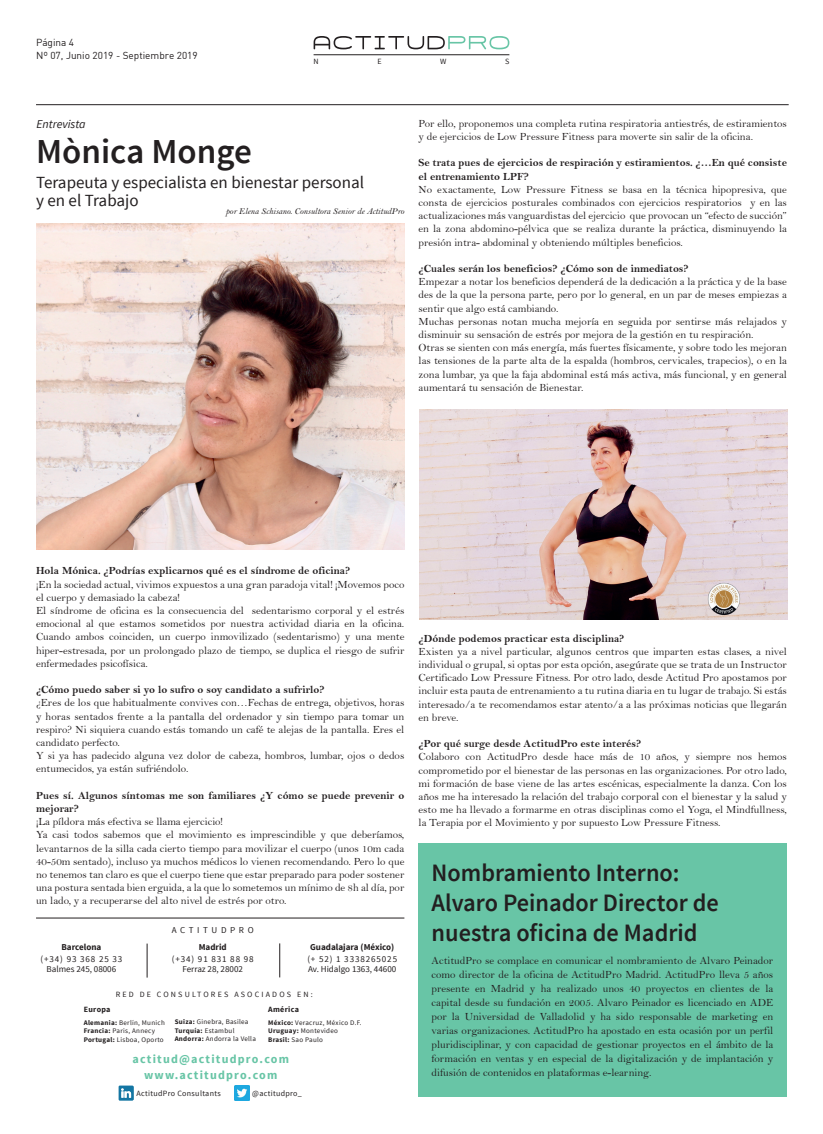
<style>
.page{position:relative;width:823px;height:1134px;background:#fff}
.page>*{position:absolute;margin:0;border:0;box-sizing:border-box;transform-origin:0 0}
.t1{font:600 35px "Source Sans Pro";color:#231f20}
.t2{font:600 25px/30px "Source Sans Pro";color:#231f20}
.t3{font:17px/18px "Source Sans Pro";color:#231f20}
.t4{font:700 12px/16px "Source Sans Pro";letter-spacing:.1em;color:#68c5a6;text-align:center}
.t5{font:italic 12px "Source Sans Pro";color:#231f20}
.t6{font:11px/13.2px "Bell";color:#231f20}
.t7{font:11px/13.2px "Bell MT Bold";color:#231f20}
.t8{font:10px/13px "DIN";color:#231f20}
.t9{font:9px/10px "Source Sans Pro";color:#231f20;text-align:center}
.t10{font:9px "Bell MT Italic";color:#231f20}
.t11{font:700 9px "Source Sans Pro";color:#231f20}
.t12{font:9px "Source Sans Pro";letter-spacing:.4em;color:#231f20}
.t13{font:8px "Source Sans Pro";letter-spacing:.04em;color:#231f20}
.t14{font:8px "Source Sans Pro";letter-spacing:.27em;color:#231f20}
.t15{font:700 8px "Source Sans Pro";letter-spacing:.04em;color:#231f20}
.t16{font:7px/8.4px "Source Sans Pro";letter-spacing:.04em;color:#231f20}
.s1{font-weight:700}
</style>
<div class="page">
<svg style="left:313px;top:36px;width:196px;height:13px"></svg>
<hr style="left:313px;top:55px;width:196px;height:1px;background:#231f20">
<div style="left:418px;top:843px;width:368px;height:254px;background:#68c5a6"></div>
<hr style="left:36px;top:104px;width:752px;height:1px;background:#231f20">
<hr style="left:36px;top:917px;width:368px;height:1px;background:#231f20">
<hr style="left:146px;top:943px;width:1px;height:34px;background:#231f20">
<hr style="left:279px;top:943px;width:1px;height:34px;background:#231f20">
<img style="left:234px;top:1085px;width:15px;height:15px">
<img style="left:118px;top:1085px;width:15px;height:15px">
<img style="left:36px;top:223px;width:368px;height:327px">
<img style="left:419px;top:409px;width:368px;height:210px">
<p class="t8" style="left:36px;top:36px;width:163px">Página 4<br>Nº 07, Junio 2019 - Septiembre 2019</p>
<p class="t13" style="left:313px;top:57px;width:7px">N</p>
<p class="t13" style="left:377px;top:57px;width:6px">E</p>
<p class="t13" style="left:440px;top:57px;width:8px">W</p>
<p class="t13" style="left:505px;top:57px;width:6px">S</p>
<p class="t5" style="left:36px;top:116px;width:51px">Entrevista</p>
<h1 class="t1" style="left:36px;top:130px;width:217px">Mònica Monge</h1>
<h3 class="t3" style="left:36px;top:173px;width:329px">Terapeuta y especialista en bienestar personal y en el Trabajo</h3>
<p class="t10" style="left:225px;top:206px;width:180px">por Elena Schisano. Consultora Senior de ActitudPro</p>
<p class="t6" style="left:418px;top:117px;width:369px">Por ello, proponemos una completa rutina respiratoria antiestrés, de estiramientos y de ejercicios de Low Pressure Fitness para moverte sin salir de la oficina.</p>
<p class="t7" style="left:418px;top:156px;width:369px">Se trata pues de ejercicios de respiración y estiramientos. ¿…En qué consiste el entrenamiento LPF?</p>
<p class="t6" style="left:418px;top:183px;width:369px;text-align:justify">No exactamente, Low Pressure Fitness se basa en la técnica hipopresiva, que consta de ejercicios posturales combinados con ejercicios respiratorios y en las actualizaciones más vanguardistas del ejercicio que provocan un “efecto de succión” en la zona abdomino-pélvica que se realiza durante la práctica, disminuyendo la presión intra- abdominal y obteniendo múltiples beneficios.</p>
<p class="t7" style="left:418px;top:262px;width:271px">¿Cuales serán los beneficios? ¿Cómo son de inmediatos?</p>
<p class="t6" style="left:418px;top:275px;width:369px">Empezar a notar los beneficios dependerá de la dedicación a la práctica y de la base des de la que la persona parte, pero por lo general, en un par de meses empiezas a sentir que algo está cambiando.<br>Muchas personas notan mucha mejoría en seguida por sentirse más relajados y disminuir su sensación de estrés por mejora de la gestión en tu respiración.<br>Otras se sienten con más energía, más fuertes físicamente, y sobre todo les mejoran las tensiones de la parte alta de la espalda (hombros, cervicales, trapecios), o en la zona lumbar, ya que la faja abdominal está más activa, más funcional, y en general aumentará tu sensación de Bienestar.</p>
<p class="t7" style="left:36px;top:564px;width:315px">Hola Mónica. ¿Podrías explicarnos qué es el síndrome de oficina?</p>
<p class="t6" style="left:36px;top:577px;width:369px">¡En la sociedad actual, vivimos expuestos a una gran paradoja vital! ¡Movemos poco el cuerpo y demasiado la cabeza!<br>El síndrome de oficina es la consecuencia del sedentarismo corporal y el estrés emocional al que estamos sometidos por nuestra actividad diaria en la oficina.<br>Cuando ambos coinciden, un cuerpo inmovilizado (sedentarismo) y una mente hiper-estresada, por un prolongado plazo de tiempo, se duplica el riesgo de sufrir enfermedades psicofísica.</p>
<p class="t7" style="left:36px;top:683px;width:290px">¿Cómo puedo saber si yo lo sufro o soy candidato a sufrirlo?</p>
<p class="t6" style="left:36px;top:696px;width:369px">¿Eres de los que habitualmente convives con…Fechas de entrega, objetivos, horas y horas sentados frente a la pantalla del ordenador y sin tiempo para tomar un respiro? Ni siquiera cuando estás tomando un café te alejas de la pantalla. Eres el candidato perfecto.<br>Y si ya has padecido alguna vez dolor de cabeza, hombros, lumbar, ojos o dedos entumecidos, ya están sufriéndolo.</p>
<p class="t7" style="left:36px;top:789px;width:369px">Pues sí. Algunos síntomas me son familiares ¿Y cómo se puede prevenir o mejorar?</p>
<p class="t6" style="left:36px;top:815px;width:369px">¡La píldora más efectiva se llama ejercicio!<br>Ya casi todos sabemos que el movimiento es imprescindible y que deberíamos, levantarnos de la silla cada cierto tiempo para movilizar el cuerpo (unos 10m cada 40-50m sentado), incluso ya muchos médicos lo vienen recomendando. Pero lo que no tenemos tan claro es que el cuerpo tiene que estar preparado para poder sostener una postura sentada bien erguida, a la que lo sometemos un mínimo de 8h al día, por un lado, y a recuperarse del alto nivel de estrés por otro.</p>
<p class="t12" style="left:172px;top:924px;width:83px">ACTITUDPRO</p>
<p class="t11" style="left:310px;top:941px;width:85px">Guadalajara (México)</p>
<p class="t9" style="left:307px;top:954px;width:91px;text-align:left">(+ 52) 1 3338265025<br>Av. Hidalgo 1363, 44600</p>
<p class="t11" style="left:198px;top:942px;width:30px">Madrid</p>
<p class="t9" style="left:172px;top:954px;width:83px">(+34) 91 831 88 98<br>Ferraz 28, 28002</p>
<p class="t11" style="left:61px;top:942px;width:41px">Barcelona</p>
<p class="t9" style="left:41px;top:954px;width:83px">(+34) 93 368 25 33<br>Balmes 245, 08006</p>
<p class="t15" style="left:84px;top:1004px;width:28px">Europa</p>
<p class="t16" style="left:84px;top:1018px;width:83px"><span class="s1">Alemania:</span> Berlín, Munich<br><span class="s1">Francia:</span> Paris, Annecy<br><span class="s1">Portugal:</span> Lisboa, Oporto</p>
<p class="t16" style="left:174px;top:1018px;width:83px"><span class="s1">Suiza:</span> Ginebra, Basilea<br><span class="s1">Turquía:</span> Estambul<br><span class="s1">Andorra:</span> Andorra la Vella</p>
<p class="t14" style="left:116px;top:989px;width:198px">RED DE CONSULTORES ASOCIADOS EN:</p>
<p class="t15" style="left:268px;top:1004px;width:32px">América</p>
<p class="t16" style="left:268px;top:1018px;width:95px"><span class="s1">México:</span> Veracruz, México D.F.<br><span class="s1">Uruguay:</span> Montevideo<br><span class="s1">Brasil:</span> Sao Paulo</p>
<p class="t4" style="left:132px;top:1051px;width:158px">actitud@actitudpro.com www.actitudpro.com</p>
<p class="t13" style="left:136px;top:1088px;width:86px">ActitudPro Consultants</p>
<p class="t13" style="left:252px;top:1088px;width:51px">@actitudpro_</p>
<p class="t7" style="left:418px;top:631px;width:207px">¿Dónde podemos practicar esta disciplina?</p>
<p class="t6" style="left:418px;top:645px;width:369px;text-align:justify">Existen ya a nivel particular, algunos centros que imparten estas clases, a nivel individual o grupal, si optas por esta opción, asegúrate que se trata de un Instructor Certificado Low Pressure Fitness. Por otro lado, desde Actitud Pro apostamos por incluir esta pauta de entrenamiento a tu rutina diaria en tu lugar de trabajo. Si estás interesado/a te recomendamos estar atento/a a las próximas noticias que llegarán en breve.</p>
<p class="t7" style="left:418px;top:737px;width:224px">¿Por qué surge desde ActitudPro este interés?</p>
<p class="t6" style="left:418px;top:750px;width:369px;text-align:justify">Colaboro con ActitudPro desde hace más de 10 años, y siempre nos hemos comprometido por el bienestar de las personas en las organizaciones. Por otro lado, mi formación de base viene de las artes escénicas, especialmente la danza. Con los años me ha interesado la relación del trabajo corporal con el bienestar y la salud y esto me ha llevado a formarme en otras disciplinas como el Yoga, el Mindfullness, la Terapia por el Movimiento y por supuesto Low Pressure Fitness.</p>
<h2 class="t2" style="left:431px;top:858px;width:288px">Nombramiento Interno:<br>Alvaro Peinador Director de nuestra oficina de Madrid</h2>
<p class="t6" style="left:431px;top:953px;width:343px;line-height:14px;text-align:justify">ActitudPro se complace en comunicar el nombramiento de Alvaro Peinador como director de la oficina de ActitudPro Madrid. ActitudPro lleva 5 años presente en Madrid y ha realizado unos 40 proyectos en clientes de la capital desde su fundación en 2005. Alvaro Peinador es licenciado en ADE por la Universidad de Valladolid y ha sido responsable de marketing en varias organizaciones. ActitudPro ha apostado en esta ocasión por un perfil pluridisciplinar, y con capacidad de gestionar proyectos en el ámbito de la formación en ventas y en especial de la digitalización y de implantación y difusión de contenidos en plataformas e-learning.</p>
</div>
